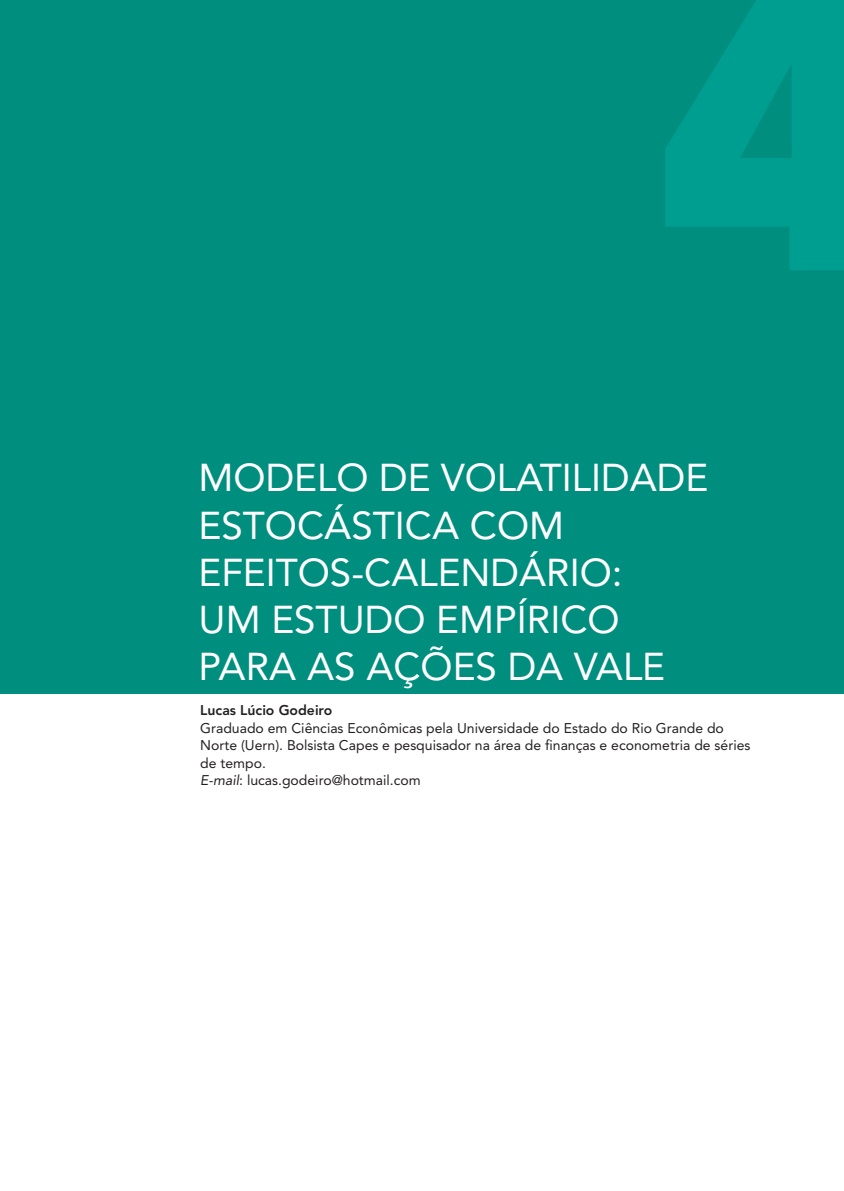
<style>
.page{position:relative;width:844px;height:1191px;background:#fff}
.page>*{position:absolute;margin:0;border:0;box-sizing:border-box;transform-origin:0 0}
.t1{font:38.5px/47.2px "Avenir";color:#fff}
.t2{font:14px/17.5px "Avenir";color:#231f20}
.t3{font:800 14px "Avenir";color:#231f20}
.s1{font-style:italic}
</style>
<div class="page">
<div style="left:0;top:0;width:843px;height:694px;background:#008e7f"></div>
<h1 class="t1" style="left:198px;top:454px;width:511px">MODELO DE VOLATILIDADE<br>ESTOCÁSTICA COM<br>EFEITOS-CALENDÁRIO:<br>UM ESTUDO EMPÍRICO<br>PARA AS AÇÕES DA VALE</h1>
<p class="t3" style="left:200px;top:702px;width:133px">Lucas Lúcio Godeiro</p>
<p class="t2" style="left:200px;top:719px;width:551px">Graduado em Ciências Econômicas pela Universidade do Estado do Rio Grande do Norte (Uern). Bolsista Capes e pesquisador na área de finanças e econometria de séries de tempo.<br><span class="s1">E‑mail</span>: lucas.godeiro@hotmail.com</p>
</div>
